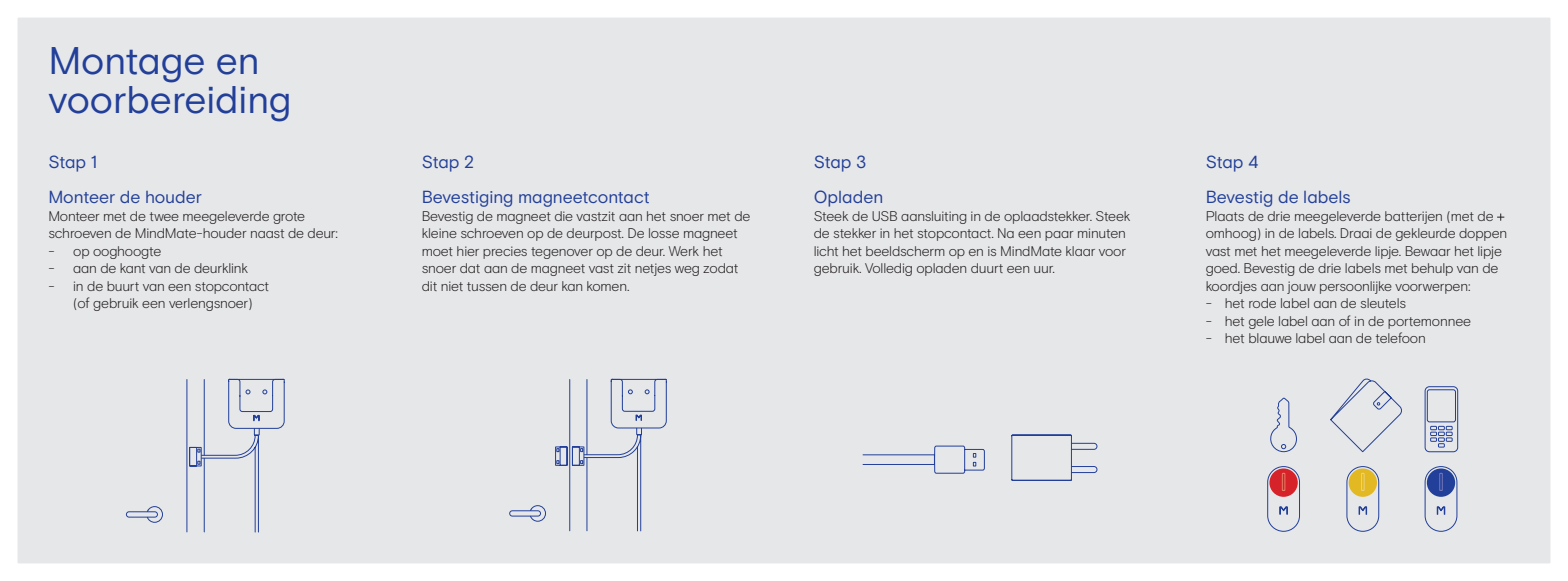
<style>
.page{position:relative;width:1568px;height:581px;background:#fff}
.page>*{position:absolute;margin:0;border:0;box-sizing:border-box;transform-origin:0 0}
.t1{font:38.5px/38.5px "Basis Grotesque Pro";color:#223f99}
.t2{font:17.5px/35px "Basis Grotesque Pro";letter-spacing:-.005em;color:#223f99}
.t3{font:300 14px/17.5px "Basis Grotesque Pro";letter-spacing:-.01em;color:#231f20}
</style>
<div class="page">
<div style="left:9px;top:9px;width:1550px;height:563px;background:#e6e7e9"></div>
<div style="left:0;top:0;width:1568px;height:580px;border:18px solid #fff"></div>
<svg style="left:1497px;top:213px;width:7px;height:8px"></svg>
<div style="left:126px;top:511px;width:32px;height:6px;border:1px solid #223f99;border-radius:3px"></div>
<svg style="left:146px;top:506px;width:17px;height:17px"></svg>
<hr style="left:186px;top:379px;width:1px;height:152px;background:#223f99">
<svg style="left:189px;top:378px;width:96px;height:154px"></svg>
<div style="left:509px;top:510px;width:32px;height:6px;border:1px solid #223f99;border-radius:3px"></div>
<svg style="left:529px;top:505px;width:17px;height:17px"></svg>
<svg style="left:555px;top:378px;width:112px;height:153px"></svg>
<svg style="left:1011px;top:434px;width:87px;height:47px"></svg>
<svg style="left:862px;top:445px;width:123px;height:29px"></svg>
<svg style="left:1270px;top:397px;width:27px;height:55px"></svg>
<div style="left:1269px;top:468px;width:28px;height:28px;background:#d62229;border-radius:50%"></div>
<div style="left:1267px;top:466px;width:33px;height:65px;border:1px solid #223f99;border-radius:16px"></div>
<svg style="left:1279px;top:506px;width:8px;height:8px"></svg>
<svg style="left:1281px;top:472px;width:4px;height:19px"></svg>
<div style="left:1348px;top:468px;width:29px;height:28px;background:#e3b923;border-radius:50%"></div>
<div style="left:1346px;top:466px;width:33px;height:65px;border:1px solid #223f99;border-radius:16px"></div>
<svg style="left:1358px;top:506px;width:8px;height:8px"></svg>
<svg style="left:1361px;top:472px;width:4px;height:19px"></svg>
<svg style="left:1330px;top:378px;width:72px;height:75px"></svg>
<div style="left:1426px;top:468px;width:29px;height:28px;background:#223f99;border-radius:50%"></div>
<div style="left:1424px;top:466px;width:33px;height:65px;border:1px solid #223f99;border-radius:16px"></div>
<svg style="left:1437px;top:506px;width:8px;height:8px"></svg>
<svg style="left:1439px;top:472px;width:4px;height:19px"></svg>
<svg style="left:1424px;top:386px;width:34px;height:66px"></svg>
<p class="t1" style="left:48px;top:42px;width:245px">Montage en voorbereiding</p>
<p class="t2" style="left:48px;top:145px;width:155px">Stap 1<br>Monteer de houder</p>
<p class="t3" style="left:48px;top:207px;width:291px">Monteer met de twee meegeleverde grote schroeven de MindMate-houder naast de deur:</p>
<p class="t3" style="left:48px;top:242px;width:114px">- op ooghoogte</p>
<p class="t3" style="left:48px;top:260px;width:201px">- aan de kant van de deurklink</p>
<p class="t3" style="left:48px;top:277px;width:222px;text-align:center">- in de buurt van een stopcontact (of gebruik een verlengsnoer)</p>
<p class="t2" style="left:422px;top:145px;width:229px">Stap 2<br>Bevestiging magneetcontact</p>
<p class="t3" style="left:422px;top:207px;width:330px">Bevestig de magneet die vastzit aan het snoer met de kleine schroeven op de deurpost. De losse magneet moet hier precies tegenover op de deur. Werk het snoer dat aan de magneet vast zit netjes weg zodat dit niet tussen de deur kan komen.</p>
<p class="t2" style="left:814px;top:145px;width:71px">Stap 3<br>Opladen</p>
<p class="t3" style="left:814px;top:207px;width:318px">Steek de USB aansluiting in de oplaadstekker. Steek de stekker in het stopcontact. Na een paar minuten licht het beeldscherm op en is MindMate klaar voor gebruik. Volledig opladen duurt een uur.</p>
<p class="t2" style="left:1205px;top:145px;width:147px">Stap 4<br>Bevestig de labels</p>
<p class="t3" style="left:1205px;top:207px;width:303px">Plaats de drie meegeleverde batterijen (met de omhoog) in de labels. Draai de gekleurde doppen vast met het meegeleverde lipje. Bewaar het lipje goed. Bevestig de drie labels met behulp van de koordjes aan jouw persoonlijke voorwerpen:</p>
<p class="t3" style="left:1205px;top:295px;width:202px">- het rode label aan de sleutels</p>
<p class="t3" style="left:1205px;top:312px;width:267px">- het gele label aan of in de portemonnee</p>
<p class="t3" style="left:1205px;top:330px;width:222px">- het blauwe label aan de telefoon</p>
</div>
